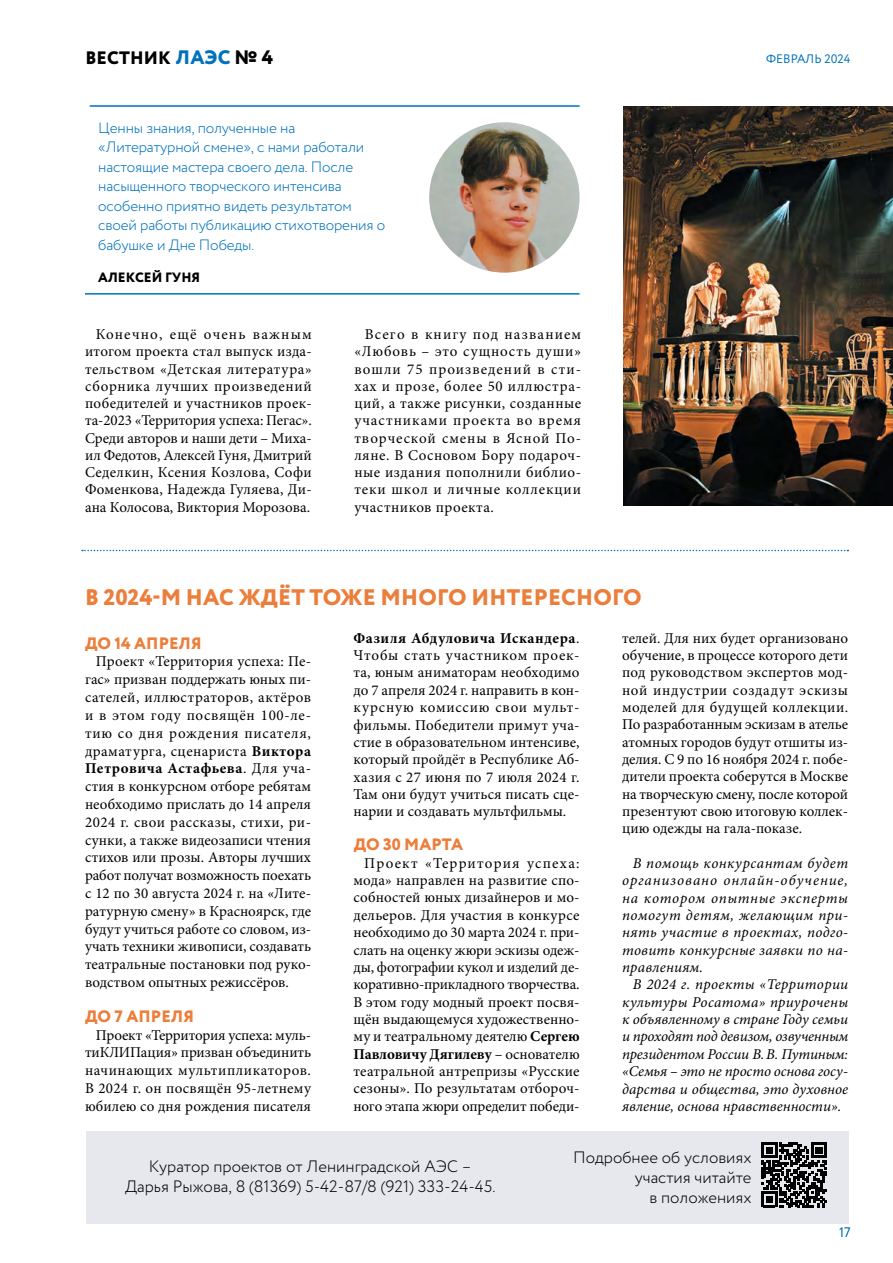
<style>
.page{position:relative;width:893px;height:1263px;background:#fff}
.page>*{position:absolute;margin:0;border:0;box-sizing:border-box;transform-origin:0 0}
.t1{font:800 22.5px "Circe";letter-spacing:.01em;color:#ec7e3b}
.t2{font:800 18px "Circe";letter-spacing:.01em;color:#000}
.t3{font:300 16.5px/19.8px "Circe";color:#000;text-align:center}
.t4{font:800 16.5px "Circe";letter-spacing:.01em;color:#ec7e3b}
.t5{font:15px/17.4px "Minion Pro";letter-spacing:.02em;color:#000;text-align:justify}
.t6{font:italic 15px/17.4px "Minion Pro";letter-spacing:.005em;color:#000;text-align:justify}
.t7{font:15px/17.2px "Minion Pro";letter-spacing:.055em;color:#000}
.t8{font:300 15px/19.5px "Circe";letter-spacing:-.01em;color:#0072bc}
.t9{font:800 13.5px "Circe";color:#000}
.t10{font:300 13.5px "Circe";color:#0072bc}
.t11{font:12px "Circe";color:#0072bc}
.s1{font-size:19.5px;color:#0072bc}
.s2{font-size:19.5px}
.s3{font-weight:700}
</style>
<div class="page">
<div style="left:86px;top:1131px;width:762px;height:93px;background:#e7e8ee"></div>
<svg style="left:82px;top:550px;width:766px;height:1px"></svg>
<hr style="left:90px;top:105px;width:490px;height:2px;background:#0072bc">
<hr style="left:85px;top:293px;width:495px;height:2px;background:#0072bc">
<img style="left:624px;top:107px;width:269px;height:398px">
<img style="left:429px;top:122px;width:151px;height:151px;border-radius:75px">
<svg style="left:762px;top:1142px;width:65px;height:65px"></svg>
<p class="t2" style="left:85px;top:46px;width:189px">ВЕСТНИК <span class="s1">ЛАЭС</span> <span class="s2">№ 4</span></p>
<p class="t11" style="left:766px;top:51px;width:86px">ФЕВРАЛЬ 2024</p>
<p class="t8" style="left:98px;top:118px;width:289px">Ценны знания, полученные на «Литературной смене», с нами работали настоящие мастера своего дела. После насыщенного творческого интенсива особенно приятно видеть результатом своей работы публикацию стихотворения о бабушке и Дне Победы.</p>
<p class="t9" style="left:98px;top:268px;width:103px">АЛЕКСЕЙ ГУНЯ</p>
<p class="t5" style="left:85px;top:326px;width:228px;text-indent:11px">Конечно, ещё очень важным итогом проекта стал выпуск изда‑ тельством «Детская литература» сборника лучших произведений победителей и участников проек‑ та‑2023 «Территория успеха: Пегас».<br>Среди авторов и наши дети – Миха‑ ил Федотов, Алексей Гуня, Дмитрий Седелкин, Ксения Козлова, Софи Фоменкова, Надежда Гуляева, Ди‑ ана Колосова, Виктория Морозова.</p>
<p class="t7" style="left:354px;top:326px;width:228px;text-indent:11px">Всего в книгу под названием «Любовь – это сущность души» вошли 75 произведений в сти‑ хах и прозе, более 50 иллюстра‑ ций, а также рисунки, созданные участниками проекта во время творческой смены в Ясной По‑ ляне. В Сосновом Бору подароч‑ ные издания пополнили библио&shy;теки школ и личные коллекции участников проекта.</p>
<h1 class="t1" style="left:85px;top:582px;width:558px">В 2024-М НАС ЖДЁТ ТОЖЕ МНОГО ИНТЕРЕСНОГО</h1>
<p class="t4" style="left:85px;top:632px;width:118px">ДО 14 АПРЕЛЯ</p>
<p class="t5" style="left:85px;top:653px;width:228px;line-height:17.9px;text-indent:11px">Проект «Территория успеха: Пе‑ гас» призван поддержать юных пи‑ сателей, иллюстраторов, актёров и в этом году посвящён 100‑ле‑ тию со дня рождения писателя, драматурга, сценариста <span class="s3">Виктора Петровича Астафьева</span>. Для уча‑ стия в конкурсном отборе ребятам необходимо прислать до 14 апреля 2024 г. свои рассказы, стихи, ри‑ сунки, а также видеозаписи чтения стихов или прозы. Авторы лучших работ получат возможность поехать с 12 по 30 августа 2024 г. на «Лите‑ ратурную смену» в Красноярск, где будут учиться работе со словом, из‑ учать техники живописи, создавать театральные постановки под руко‑ водством опытных режиссёров.</p>
<p class="t4" style="left:85px;top:1005px;width:110px">ДО 7 АПРЕЛЯ</p>
<p class="t5" style="left:85px;top:1026px;width:228px;line-height:17.9px;text-indent:11px">Проект «Территория успеха: муль‑ тиКЛИПация» призван объединить начинающих мультипликаторов.<br>В 2024 г. он посвящён 95‑летнему юбилею со дня рождения писателя</p>
<p class="t5" style="left:354px;top:629px;width:228px"><span class="s3">Фазиля Абдуловича Искандера</span>.<br>Чтобы стать участником проек‑ та, юным аниматорам необходимо до 7 апреля 2024 г. направить в кон‑ курсную комиссию свои мульт&shy;фильмы. Победители примут уча‑ стие в образовательном интенсиве, который пройдёт в Республике Аб‑ хазия с 27 июня по 7 июля 2024 г.<br>Там они будут учиться писать сце‑ нарии и создавать мультфильмы.</p>
<p class="t4" style="left:354px;top:833px;width:111px">ДО 30 МАРТА</p>
<p class="t5" style="left:354px;top:854px;width:228px;text-indent:11px">Проект «Территория успеха: мода» направлен на развитие спо‑ собностей юных дизайнеров и мо‑ дельеров. Для участия в конкурсе необходимо до 30 марта 2024 г. при‑ слать на оценку жюри эскизы одеж‑ ды, фотографии кукол и изделий де‑ коративно-прикладного творчества.<br>В этом году модный проект посвя‑ щён выдающемуся художественно‑ му и театральному деятелю <span class="s3">Сергею Павловичу Дягилеву</span> – основателю театральной антрепризы «Русские сезоны». По результатам отбороч‑ ного этапа жюри определит победи‑</p>
<p class="t5" style="left:622px;top:629px;width:228px">телей. Для них будет организовано обучение, в процессе которого дети под руководством экспертов мод‑ ной индустрии создадут эскизы моделей для будущей коллекции.<br>По разработанным эскизам в ателье атомных городов будут отшиты из‑ делия. С 9 по 16 ноября 2024 г. побе‑ дители проекта соберутся в Москве на творческую смену, после которой презентуют свою итоговую коллек‑ цию одежды на гала-показе.</p>
<p class="t6" style="left:622px;top:854px;width:228px;text-indent:11px">В помощь конкурсантам будет организовано онлайн-обучение, на котором опытные эксперты помогут детям, желающим при&shy;нять участие в проектах, подго&shy;товить конкурсные заявки по на&shy;правлениям.</p>
<p class="t6" style="left:622px;top:976px;width:228px;text-indent:11px">В 2024 г. проекты «Территории культуры Росатома» приурочены к объявленному в стране Году семьи и проходят под девизом, озвученным президентом России В.В. Путиным: «Семья – это не просто основа госу&shy;дарства и общества, это духовное явление, основа нравственности».</p>
<p class="t3" style="left:125px;top:1157px;width:372px">Куратор проектов от Ленинградской АЭС –<br>Дарья Рыжова, 8 (81369) 5-42-87/8 (921) 333-24-45.</p>
<p class="t3" style="left:573px;top:1148px;width:180px;text-align:right">Подробнее об условиях участия читайте<br>в положениях</p>
<p class="t10" style="left:839px;top:1224px;width:13px">17</p>
</div>
